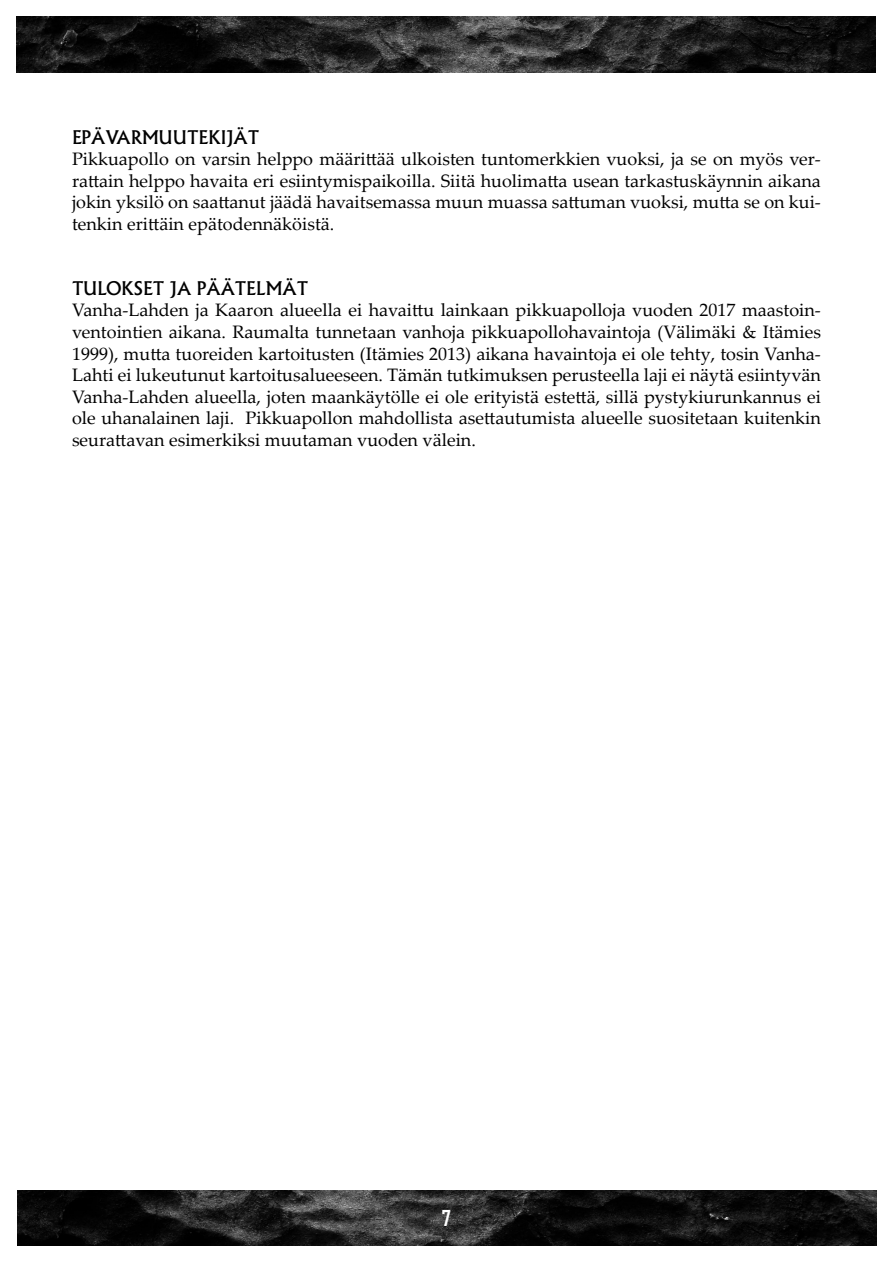
<style>
.page{position:relative;width:893px;height:1263px;background:#fff}
.page>*{position:absolute;margin:0;border:0;box-sizing:border-box;transform-origin:0 0}
.t1{font:700 21px "Agency FB";color:#fff}
.Perusteksti{font:18px/21.6px "Palatino Linotype";color:#000;text-align:justify}
.Perusotsikko{font:500 18px "Albertus";color:#000}
</style>
<div class="page">
<img style="left:17px;top:17px;width:859px;height:55px">
<img style="left:17px;top:1191px;width:859px;height:55px">
<p class="Perusotsikko" style="left:72px;top:126px;width:189px">EPÄVARMUUTEKIJÄT</p>
<p class="Perusteksti" style="left:72px;top:148px;width:750px">Pikkuapollo on varsin helppo määrittää ulkoisten tuntomerkkien vuoksi, ja se on myös ver&shy;rattain helppo havaita eri esiintymispaikoilla. Siitä huolimatta usean tarkastuskäynnin aikana jokin yksilö on saattanut jäädä havaitsemassa muun muassa sattuman vuoksi, mutta se on kui&shy;tenkin erittäin epätodennäköistä.</p>
<p class="Perusotsikko" style="left:72px;top:277px;width:237px">TULOKSET JA PÄÄTELMÄT</p>
<p class="Perusteksti" style="left:72px;top:299px;width:750px">Vanha-Lahden ja Kaaron alueella ei havaittu lainkaan pikkuapolloja vuoden 2017 maastoin&shy;ventointien aikana. Raumalta tunnetaan vanhoja pikkuapollohavaintoja (Välimäki &amp; Itämies 1999), mutta tuoreiden kartoitusten (Itämies 2013) aikana havaintoja ei ole tehty, tosin Vanha-Lahti ei lukeutunut kartoitusalueeseen. Tämän tutkimuksen perusteella laji ei näytä esiintyvän Vanha-Lahden alueella, joten maankäytölle ei ole erityistä estettä, sillä pystykiurunkannus ei ole uhanalainen laji. Pikkuapollon mahdollista asettautumista alueelle suositetaan kuitenkin seurattavan esimerkiksi muutaman vuoden välein.</p>
<p class="t1" style="left:442px;top:1205px;width:11px">7</p>
</div>
